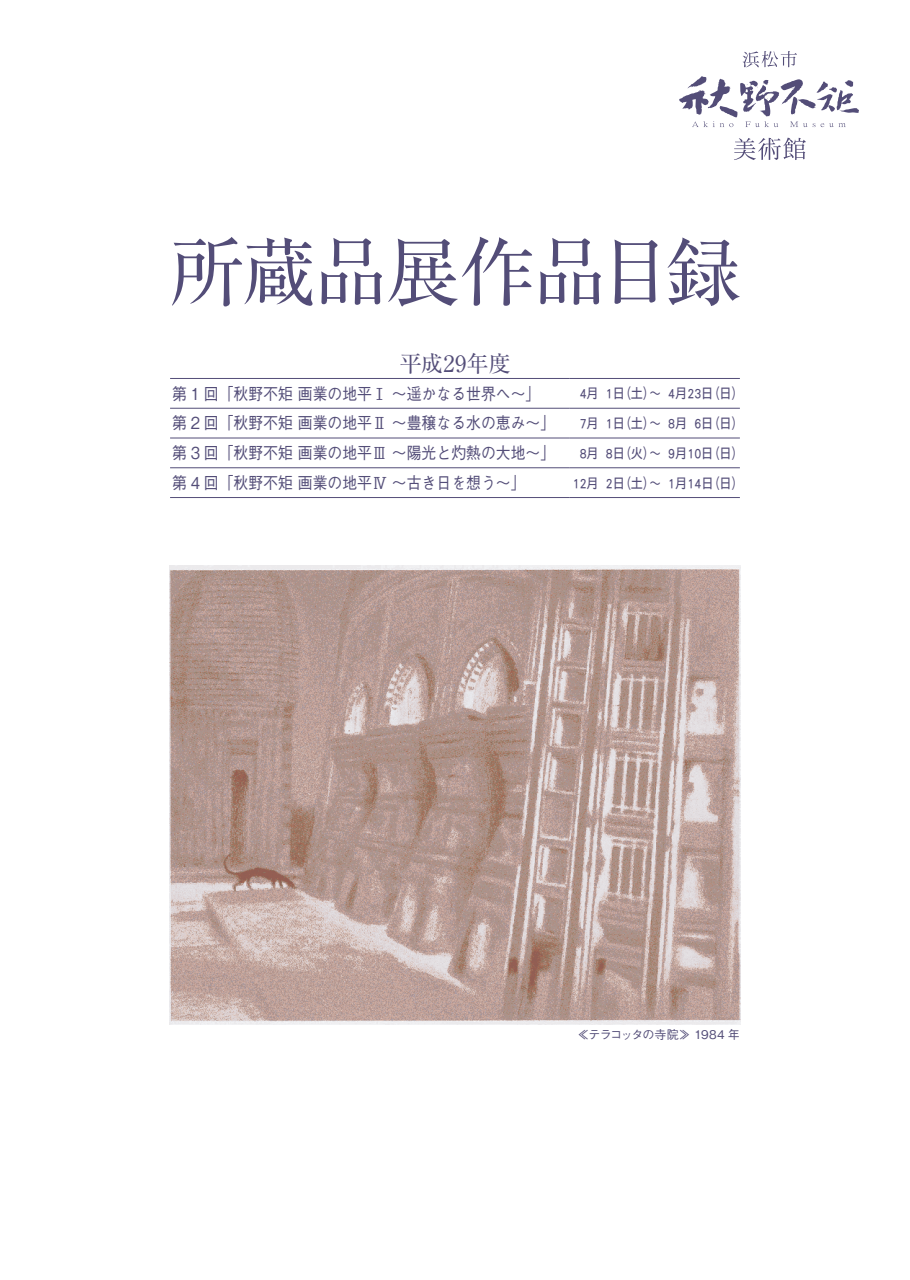
<style>
.page{position:relative;width:910px;height:1280px;background:#fff}
.page>*{position:absolute;margin:0;border:0;box-sizing:border-box;transform-origin:0 0}
.t1{font:75px "Ryumin Pro";letter-spacing:-.045em;color:#534d78}
.t2{font:22.5px "Ryumin Pro";letter-spacing:.005em;color:#534d78}
.t3{font:500 16.5px "Gothic BBB Pro";color:#534d78;scale:.9 1}
.t4{font:13.5px "DF Gothic P Std W5";color:#534d78;scale:.9 1}
.t5{font:500 12px "Gothic BBB Pro";letter-spacing:-.055em;color:#534d78}
</style>
<div class="page">
<img style="left:170px;top:566px;width:571px;height:459px">
<svg style="left:734px;top:138px;width:72px;height:22px"></svg>
<svg style="left:679px;top:76px;width:180px;height:51px"></svg>
<svg style="left:743px;top:51px;width:54px;height:16px"></svg>
<hr style="left:170px;top:378px;width:400px;height:1px;background:#534d78">
<hr style="left:570px;top:378px;width:170px;height:1px;background:#534d78">
<hr style="left:170px;top:408px;width:400px;height:1px;background:#534d78">
<hr style="left:570px;top:408px;width:170px;height:1px;background:#534d78">
<hr style="left:170px;top:438px;width:400px;height:1px;background:#534d78">
<hr style="left:570px;top:438px;width:170px;height:1px;background:#534d78">
<hr style="left:170px;top:467px;width:400px;height:1px;background:#534d78">
<hr style="left:570px;top:467px;width:170px;height:1px;background:#534d78">
<hr style="left:170px;top:497px;width:400px;height:1px;background:#534d78">
<hr style="left:570px;top:497px;width:170px;height:1px;background:#534d78">
<h1 class="t1" style="left:170px;top:213px;width:572px">所蔵品展作品目録</h1>
<h2 class="t2" style="left:399px;top:346px;width:113px">平成29年度</h2>
<p class="t3" style="left:172px;top:380px;width:411px">第 1 回「秋野不矩 画業の地平Ⅰ ～遥かなる世界へ～」</p>
<p class="t4" style="left:580px;top:386px;width:184px">4月 1日（土）～ 4月23日（日）</p>
<p class="t3" style="left:172px;top:410px;width:427px">第 2 回「秋野不矩 画業の地平Ⅱ ～豊穣なる水の恵み～」</p>
<p class="t4" style="left:580px;top:416px;width:184px">7月 1日（土）～ 8月 6日（日）</p>
<p class="t3" style="left:172px;top:440px;width:427px">第 3 回「秋野不矩 画業の地平Ⅲ ～陽光と灼熱の大地～」</p>
<p class="t4" style="left:580px;top:446px;width:184px">8月 8日（火）～ 9月10日（日）</p>
<p class="t3" style="left:172px;top:469px;width:394px">第 4 回「秋野不矩 画業の地平Ⅳ ～古き日を想う～」</p>
<p class="t4" style="left:573px;top:475px;width:192px">12月 2日（土）～ 1月14日（日）</p>
<p class="t5" style="left:577px;top:1025px;width:164px">≪テラコッタの寺院≫ 1984 年</p>
</div>
